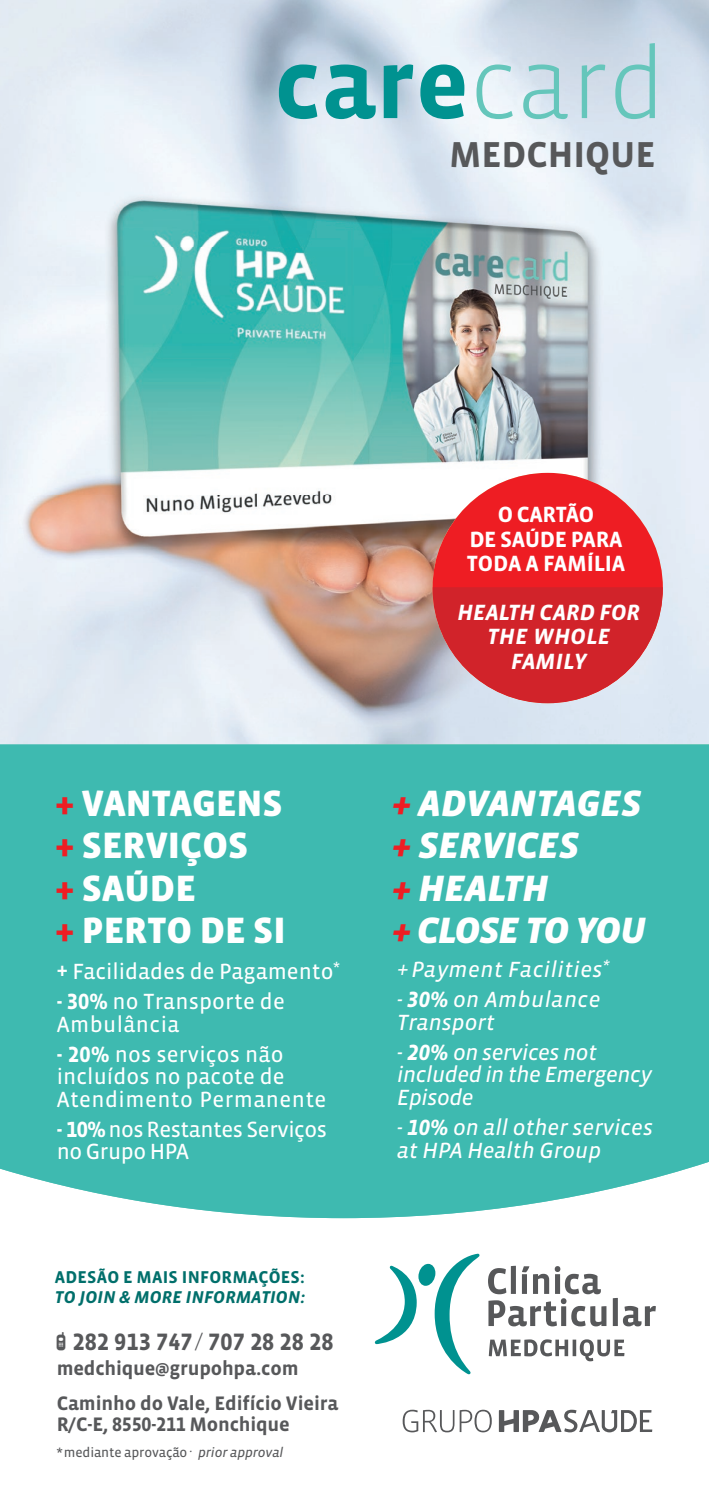
<style>
.page{position:relative;width:709px;height:1489px;background:#fff}
.page>*{position:absolute;margin:0;border:0;box-sizing:border-box;transform-origin:0 0}
.t1{font:italic 900 37.5px/42.5px "Vista Sans";color:#fff}
.t2{font:900 37.5px/42.5px "Vista Sans";color:#fff}
.t3{font:700 36.75px "Vista Sans";color:#57585a}
.t4{font:700 24.25px "Vista Sans Alt";letter-spacing:.005em;color:#57585a}
.t5{font:22.5px/22.5px "Vista Sans Reg";letter-spacing:.005em;color:#fff}
.t6{font:italic 22.5px/22.5px "Vista Sans Reg";letter-spacing:-.02em;color:#fff}
.t7{font:italic 22.5px/22.5px "Vista Sans Reg";letter-spacing:.02em;color:#fff}
.t8{font:italic 22.5px/22.5px "Vista Sans Reg";color:#fff}
.t9{font:22.5px/22.5px "Vista Sans Reg";letter-spacing:-.02em;color:#fff}
.t10{font:700 22.5px/24.8px "Vista Sans";letter-spacing:-.02em;color:#fff;text-align:center}
.t11{font:italic 700 22.5px/24.8px "Vista Sans";color:#fff;text-align:center}
.t12{font:700 20px/35px "Vista Sans";letter-spacing:-.01em;color:#57585a}
.t13{font:700 17.5px "Vista Sans";letter-spacing:.01em;color:#006f6b}
.t14{font:italic 700 17.5px "Vista Sans";letter-spacing:.01em;color:#006f6b}
.t15{font:13.75px "Vista Sans Reg";letter-spacing:-.01em;color:#57585a}
.s1{color:#ee1d23}
.s2{font-family:"Vista Sans Alt";font-weight:700}
.s3{font-family:"Cellpic";font-weight:400;font-size:20px}
.s4{font-family:"Vista Sans";font-weight:300;font-size:22.5px}
.s5{font-size:17.5px}
.s6{font-family:"Vista Sans Alt"}
.s7{font-style:italic}
.s8{font-family:"Vista Sans Alt Bold Ita";font-style:normal}
</style>
<div class="page">
<img style="left:0;top:0;width:709px;height:496px">
<img style="left:0;top:496px;width:531px;height:248px">
<div style="left:617px;top:496px;width:92px;height:82px;background:#e3ecf5"></div>
<div style="left:0;top:744px;width:709px;height:473px;background:#3ebab0"></div>
<svg style="left:476px;top:43px;width:179px;height:76px;background:#c1dce3"></svg>
<svg style="left:279px;top:64px;width:185px;height:55px;background:#63b6bb"></svg>
<div style="left:432px;top:473px;width:231px;height:230px;background:#ee1d23;border-radius:50%"></div>
<svg style="left:432px;top:587px;width:231px;height:116px;background:#d14951"></svg>
<svg style="left:499px;top:1409px;width:153px;height:23px"></svg>
<svg style="left:402px;top:1409px;width:90px;height:23px"></svg>
<svg style="left:489px;top:1339px;width:135px;height:22px"></svg>
<svg style="left:375px;top:1253px;width:104px;height:121px"></svg>
<svg style="left:488px;top:1265px;width:168px;height:61px"></svg>
<h2 class="t3" style="left:449px;top:136px;width:208px">MEDCHIQUE</h2>
<p class="t10" style="left:467px;top:502px;width:160px">O CARTÃO<br>DE SAÚDE PARA<br>TODA A FAMÍLIA</p>
<p class="t11" style="left:457px;top:600px;width:184px">HEALTH CARD FOR<br>THE WHOLE<br>FAMILY</p>
<h1 class="t2" style="left:55px;top:782px;width:232px"><span class="s1">+</span> VANTAGENS <span class="s1">+</span> SERVIÇOS<br><span class="s1">+</span> SAÚDE<br><span class="s1">+</span> PERTO DE SI</h1>
<h1 class="t1" style="left:392px;top:782px;width:255px"><span class="s1">+</span> ADVANTAGES <span class="s1">+</span> SERVICES<br><span class="s1">+</span> HEALTH<br><span class="s1">+</span> CLOSE TO YOU</h1>
<p class="t5" style="left:57px;top:960px;width:285px"><span class="s2">+</span> Facilidades de Pagamento<sup>*</sup></p>
<p class="t5" style="left:57px;top:990px;width:230px"><span class="s2">- 30%</span> no Transporte de<br>Ambulância</p>
<p class="t5" style="left:57px;top:1043px;width:271px"><span class="s2">- 20%</span> nos serviços não incluídos no pacote de<br>Atendimento Permanente</p>
<p class="t9" style="left:57px;top:1118px;width:272px"><span class="s2">- 10%</span> nos Restantes Serviços no Grupo HPA</p>
<p class="t13" style="left:55px;top:1268px;width:251px">ADESÃO E MAIS INFORMAÇÕES:</p>
<p class="t14" style="left:55px;top:1288px;width:251px">TO JOIN &amp; MORE INFORMATION:</p>
<p class="t4" style="left:57px;top:1329px;width:278px"><span class="s3">B</span> 282 913 747 <span class="s4">/</span> 707 28 28 28</p>
<p class="t12" style="left:57px;top:1350px;width:283px">medchique<span class="s5">@</span>grupohpa.com<br>Caminho do Vale, Edifício Vieira</p>
<p class="t12" style="left:57px;top:1406px;width:234px">R/C-E, <span class="s6">8550-211</span> Monchique</p>
<p class="t15" style="left:57px;top:1445px;width:228px">*mediante aprovação <sup>.</sup> <span class="s7">prior approval</span></p>
<p class="t7" style="left:397px;top:959px;width:214px">+ Payment Facilities<sup>*</sup></p>
<p class="t7" style="left:397px;top:989px;width:205px">- <span class="s8">30%</span> on Ambulance<br>Transport</p>
<p class="t6" style="left:397px;top:1041px;width:256px">- <span class="s8">20%</span> on services not included in the Emergency<br>Episode</p>
<p class="t8" style="left:397px;top:1116px;width:257px">- <span class="s8">10%</span> on all other services at HPA Health Group</p>
</div>
